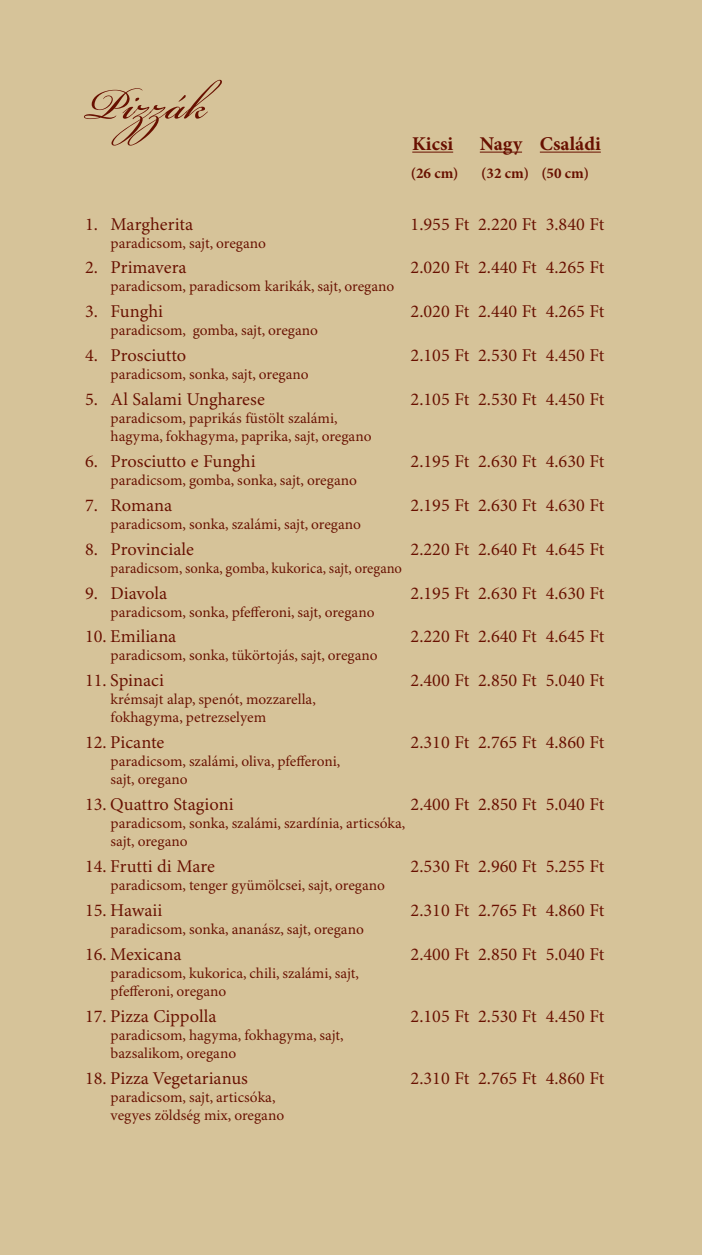
<style>
.page{position:relative;width:702px;height:1255px;background:#fff}
.page>*{position:absolute;margin:0;border:0;box-sizing:border-box;transform-origin:0 0}
.t1{font:67.5px "Bickham Script Pro";color:#681000}
.t2{font:700 19.5px "Minion Pro";color:#681000}
.t3{font:18px "Minion Pro";color:#681000}
.t4{font:15px/18px "Minion Pro";color:#681000}
.t5{font:15px "Minion Pro";color:#681000;scale:.95 1}
.t6{font:700 15px "Minion Pro";color:#681000}
</style>
<div class="page">
<div style="left:0;top:0;width:702px;height:1254px;background:#d6c399"></div>
<hr style="left:412px;top:152px;width:41px;height:1px;background:#681000">
<hr style="left:480px;top:152px;width:42px;height:1px;background:#681000">
<hr style="left:540px;top:152px;width:60px;height:1px;background:#681000">
<h1 class="t1" style="left:85px;top:55px;width:123px">Pizzák</h1>
<h2 class="t2" style="left:412px;top:130px;width:42px">Kicsi</h2>
<h2 class="t2" style="left:480px;top:130px;width:122px">Nagy Családi</h2>
<p class="t6" style="left:411px;top:162px;width:49px">(26 cm)</p>
<p class="t6" style="left:481px;top:162px;width:109px">(32 cm) (50 cm)</p>
<p class="t3" style="left:85px;top:213px;width:110px">1. Margherita</p>
<p class="t3" style="left:410px;top:213px;width:195px">1.955 Ft 2.220 Ft 3.840 Ft</p>
<p class="t4" style="left:111px;top:234px;width:157px">paradicsom, sajt, oregano</p>
<p class="t3" style="left:85px;top:257px;width:103px">2. Primavera</p>
<p class="t3" style="left:410px;top:257px;width:195px">2.020 Ft 2.440 Ft 4.265 Ft</p>
<p class="t4" style="left:111px;top:278px;width:285px">paradicsom, paradicsom karikák, sajt, oregano</p>
<p class="t3" style="left:85px;top:301px;width:79px">3. Funghi</p>
<p class="t3" style="left:410px;top:301px;width:195px">2.020 Ft 2.440 Ft 4.265 Ft</p>
<p class="t4" style="left:111px;top:322px;width:209px">paradicsom, gomba, sajt, oregano</p>
<p class="t3" style="left:85px;top:344px;width:103px">4. Prosciutto</p>
<p class="t3" style="left:410px;top:344px;width:195px">2.105 Ft 2.530 Ft 4.450 Ft</p>
<p class="t4" style="left:111px;top:366px;width:199px">paradicsom, sonka, sajt, oregano</p>
<p class="t3" style="left:85px;top:388px;width:181px">5. Al Salami Ungharese</p>
<p class="t3" style="left:410px;top:388px;width:195px">2.105 Ft 2.530 Ft 4.450 Ft</p>
<p class="t4" style="left:111px;top:409px;width:262px">paradicsom, paprikás füstölt szalámi, hagyma, fokhagyma, paprika, sajt, oregano</p>
<p class="t3" style="left:85px;top:450px;width:172px">6. Prosciutto e Funghi</p>
<p class="t3" style="left:410px;top:450px;width:195px">2.195 Ft 2.630 Ft 4.630 Ft</p>
<p class="t4" style="left:111px;top:471px;width:248px">paradicsom, gomba, sonka, sajt, oregano</p>
<p class="t3" style="left:85px;top:494px;width:89px">7. Romana</p>
<p class="t3" style="left:410px;top:494px;width:195px">2.195 Ft 2.630 Ft 4.630 Ft</p>
<p class="t4" style="left:111px;top:515px;width:252px">paradicsom, sonka, szalámi, sajt, oregano</p>
<p class="t3" style="left:85px;top:538px;width:110px">8. Provinciale</p>
<p class="t3" style="left:410px;top:538px;width:195px">2.220 Ft 2.640 Ft 4.645 Ft</p>
<p class="t5" style="left:111px;top:559px;width:308px">paradicsom, sonka, gomba, kukorica, sajt, oregano</p>
<p class="t3" style="left:85px;top:582px;width:84px">9. Diavola</p>
<p class="t3" style="left:410px;top:582px;width:195px">2.195 Ft 2.630 Ft 4.630 Ft</p>
<p class="t4" style="left:111px;top:603px;width:265px">paradicsom, sonka, pfefferoni, sajt, oregano</p>
<p class="t3" style="left:85px;top:626px;width:93px">10. Emiliana</p>
<p class="t3" style="left:410px;top:626px;width:195px">2.220 Ft 2.640 Ft 4.645 Ft</p>
<p class="t4" style="left:111px;top:647px;width:268px">paradicsom, sonka, tükörtojás, sajt, oregano</p>
<p class="t3" style="left:85px;top:669px;width:80px">11. Spinaci</p>
<p class="t3" style="left:410px;top:669px;width:195px">2.400 Ft 2.850 Ft 5.040 Ft</p>
<p class="t4" style="left:111px;top:691px;width:207px">krémsajt alap, spenót, mozzarella, fokhagyma, petrezselyem</p>
<p class="t3" style="left:85px;top:731px;width:81px">12. Picante</p>
<p class="t3" style="left:410px;top:731px;width:195px">2.310 Ft 2.765 Ft 4.860 Ft</p>
<p class="t4" style="left:111px;top:752px;width:231px">paradicsom, szalámi, oliva, pfefferoni, sajt, oregano</p>
<p class="t3" style="left:85px;top:793px;width:150px">13. Quattro Stagioni</p>
<p class="t3" style="left:410px;top:793px;width:195px">2.400 Ft 2.850 Ft 5.040 Ft</p>
<p class="t4" style="left:111px;top:814px;width:296px">paradicsom, sonka, szalámi, szardínia, articsóka, sajt, oregano</p>
<p class="t3" style="left:85px;top:855px;width:131px">14. Frutti di Mare</p>
<p class="t3" style="left:410px;top:855px;width:195px">2.530 Ft 2.960 Ft 5.255 Ft</p>
<p class="t4" style="left:111px;top:876px;width:276px">paradicsom, tenger gyümölcsei, sajt, oregano</p>
<p class="t3" style="left:85px;top:899px;width:79px">15. Hawaii</p>
<p class="t3" style="left:410px;top:899px;width:195px">2.310 Ft 2.765 Ft 4.860 Ft</p>
<p class="t4" style="left:111px;top:920px;width:255px">paradicsom, sonka, ananász, sajt, oregano</p>
<p class="t3" style="left:85px;top:943px;width:98px">16. Mexicana</p>
<p class="t3" style="left:410px;top:943px;width:195px">2.400 Ft 2.850 Ft 5.040 Ft</p>
<p class="t4" style="left:111px;top:964px;width:250px">paradicsom, kukorica, chili, szalámi, sajt, pfefferoni, oregano</p>
<p class="t3" style="left:85px;top:1005px;width:133px">17. Pizza Cippolla</p>
<p class="t3" style="left:410px;top:1005px;width:195px">2.105 Ft 2.530 Ft 4.450 Ft</p>
<p class="t4" style="left:111px;top:1026px;width:234px">paradicsom, hagyma, fokhagyma, sajt, bazsalikom, oregano</p>
<p class="t3" style="left:85px;top:1066px;width:164px">18. Pizza Vegetarianus</p>
<p class="t3" style="left:410px;top:1066px;width:195px">2.310 Ft 2.765 Ft 4.860 Ft</p>
<p class="t4" style="left:111px;top:1088px;width:175px">paradicsom, sajt, articsóka, vegyes zöldség mix, oregano</p>
</div>
